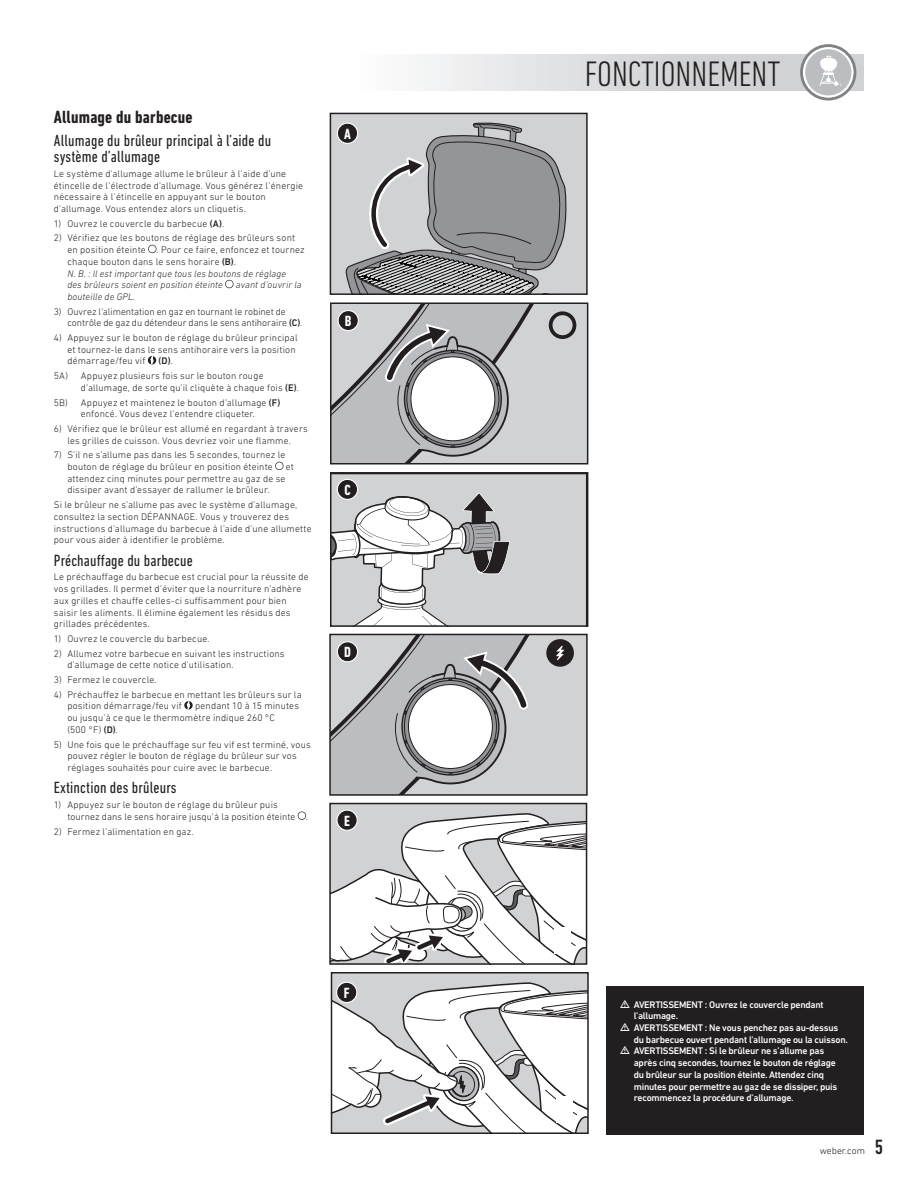
<style>
.page{position:relative;width:918px;height:1188px;background:#fff}
.page>*{position:absolute;margin:0;border:0;box-sizing:border-box;transform-origin:0 0}
.t1{font:300 condensed 36px "DIN Next LT Pro";color:#231f20}
.t2{font:700 condensed 18px "DIN Next LT Pro";letter-spacing:.01em;color:#231f20}
.t3{font:condensed 16.5px/16.5px "DIN Next LT Pro";letter-spacing:.01em;color:#231f20}
.t4{font:700 condensed 15px "DIN Next LT Pro";color:#fff}
.t5{font:300 9.75px/11.7px "DIN Next LT Pro";letter-spacing:.02em;color:#231f20}
.t6{font:500 9.75px/11.7px "DIN Next LT Pro";letter-spacing:-.025em;color:#fff}
.t7{font:300 9.75px/11.7px "DIN Next LT Pro";color:#231f20}
.t8{font:italic 300 9.75px "DIN Next LT Pro";letter-spacing:.01em;color:#231f20}
.s1{font-weight:500}
.s2{font-style:italic}
.s3{font-weight:500;font-stretch:condensed;font-size:21px}
</style>
<div class="page">
<div style="left:356px;top:54px;width:508px;height:37px;background:linear-gradient(to right,#f9fafa,#c2c3c6)"></div>
<svg style="left:800px;top:44px;width:56px;height:57px"></svg>
<svg style="left:803px;top:47px;width:51px;height:51px"></svg>
<svg style="left:803px;top:48px;width:50px;height:49px"></svg>
<div style="left:805px;top:49px;width:46px;height:46px;background:#bcbdc0;border-radius:50%"></div>
<svg style="left:819px;top:56px;width:23px;height:30px"></svg>
<svg style="left:148px;top:245px;width:9px;height:8px"></svg>
<svg style="left:225px;top:280px;width:9px;height:8px"></svg>
<svg style="left:148px;top:356px;width:8px;height:8px"></svg>
<svg style="left:150px;top:356px;width:4px;height:9px"></svg>
<svg style="left:275px;top:462px;width:9px;height:8px"></svg>
<svg style="left:184px;top:701px;width:9px;height:8px"></svg>
<svg style="left:187px;top:701px;width:3px;height:9px"></svg>
<svg style="left:298px;top:812px;width:8px;height:8px"></svg>
<div style="left:330px;top:113px;width:257px;height:181px;background:#d1d2d4"></div>
<svg style="left:346px;top:123px;width:220px;height:169px"></svg>
<div style="left:330px;top:113px;width:258px;height:182px;border:2px solid #231f20"></div>
<div style="left:337px;top:123px;width:21px;height:20px;background:#231f20;border-radius:50%"></div>
<div style="left:337px;top:123px;width:21px;height:21px;border:1px solid #fff;border-radius:50%"></div>
<div style="left:331px;top:303px;width:257px;height:161px;background:#d1d2d4"></div>
<svg style="left:333px;top:305px;width:235px;height:156px"></svg>
<div style="left:549px;top:311px;width:27px;height:28px;border:4px solid #231f20;border-radius:50%"></div>
<div style="left:330px;top:302px;width:258px;height:162px;border:2px solid #231f20"></div>
<div style="left:338px;top:311px;width:20px;height:20px;background:#231f20;border-radius:50%"></div>
<div style="left:338px;top:310px;width:21px;height:21px;border:1px solid #fff;border-radius:50%"></div>
<div style="left:330px;top:634px;width:257px;height:161px;background:#d1d2d4"></div>
<div style="left:548px;top:641px;width:24px;height:24px;background:#231f20;border-radius:50%"></div>
<div style="left:546px;top:639px;width:28px;height:28px;border:4px solid #231f20;border-radius:50%"></div>
<svg style="left:332px;top:637px;width:234px;height:156px"></svg>
<div style="left:329px;top:634px;width:259px;height:162px;border:2px solid #231f20"></div>
<div style="left:337px;top:642px;width:21px;height:20px;background:#231f20;border-radius:50%"></div>
<div style="left:337px;top:641px;width:21px;height:21px;border:1px solid #fff;border-radius:50%"></div>
<svg style="left:334px;top:975px;width:252px;height:156px"></svg>
<div style="left:556px;top:1097px;width:17px;height:26px;background:#fff"></div>
<div style="left:331px;top:972px;width:258px;height:162px;border:2px solid #231f20"></div>
<div style="left:337px;top:982px;width:20px;height:21px;background:#231f20;border-radius:50%"></div>
<div style="left:336px;top:982px;width:21px;height:21px;border:1px solid #fff;border-radius:50%"></div>
<div style="left:330px;top:804px;width:256px;height:160px;background:#d1d2d4"></div>
<svg style="left:332px;top:811px;width:252px;height:151px"></svg>
<div style="left:555px;top:927px;width:16px;height:27px;background:#fff"></div>
<div style="left:329px;top:803px;width:258px;height:162px;border:2px solid #231f20"></div>
<div style="left:337px;top:810px;width:20px;height:20px;background:#231f20;border-radius:50%"></div>
<div style="left:336px;top:810px;width:22px;height:21px;border:1px solid #fff;border-radius:50%"></div>
<div style="left:607px;top:987px;width:257px;height:148px;background:#231f20"></div>
<svg style="left:333px;top:475px;width:252px;height:149px"></svg>
<div style="left:330px;top:472px;width:258px;height:155px;border:2px solid #231f20"></div>
<div style="left:337px;top:479px;width:21px;height:20px;background:#231f20;border-radius:50%"></div>
<div style="left:337px;top:479px;width:21px;height:21px;border:1px solid #fff;border-radius:50%"></div>
<h2 class="t2" style="left:54px;top:107px;width:140px">Allumage du barbecue</h2>
<h3 class="t3" style="left:54px;top:132px;width:219px">Allumage du brûleur principal à l’aide du système d’allumage</h3>
<p class="t5" style="left:54px;top:168px;width:251px">Le système d’allumage allume le brûleur à l’aide d’une étincelle de l’électrode d’allumage. Vous générez l’énergie nécessaire à l’étincelle en appuyant sur le bouton d’allumage. Vous entendez alors un cliquetis.</p>
<p class="t5" style="left:54px;top:217px;width:172px">1) Ouvrez le couvercle du barbecue <span class="s1">(A)</span>.</p>
<p class="t5" style="left:67px;top:232px;width:239px;text-indent:-13px">2) Vérifiez que les boutons de réglage des brûleurs sont en position éteinte . Pour ce faire, enfoncez et tournez chaque bouton dans le sens horaire <span class="s1">(B)</span>.<br><span class="s2">N. B. : Il est important que tous les boutons de réglage<br>des brûleurs soient en position éteinte</span></p>
<p class="t8" style="left:236px;top:279px;width:67px">avant d’ouvrir la</p>
<p class="t8" style="left:67px;top:291px;width:69px">bouteille de GPL.</p>
<p class="t7" style="left:67px;top:305px;width:236px;text-indent:-14px">3) Ouvrez l’alimentation en gaz en tournant le robinet de contrôle de gaz du détendeur dans le sens antihoraire <span class="s1">(C)</span>.</p>
<p class="t5" style="left:67px;top:332px;width:232px;text-indent:-14px">4) Appuyez sur le bouton de réglage du brûleur principal et tournez-le dans le sens antihoraire vers la position démarrage/feu vif</p>
<p class="t5" style="left:54px;top:354px;width:211px;line-height:14.7px;text-indent:105px"><span class="s1">(D)</span>.<br>5A) Appuyez plusieurs fois sur le bouton rouge</p>
<p class="t5" style="left:54px;top:380px;width:247px;line-height:14.7px;text-indent:27px">d’allumage, de sorte qu’il cliquète à chaque fois <span class="s1">(E)</span>.<br>5B) Appuyez et maintenez le bouton d’allumage <span class="s1">(F)</span></p>
<p class="t5" style="left:81px;top:408px;width:176px">enfoncé. Vous devez l’entendre cliqueter.</p>
<p class="t5" style="left:54px;top:423px;width:255px;text-align:center">6) Vérifiez que le brûleur est allumé en regardant à travers les grilles de cuisson. Vous devriez voir une flamme.</p>
<p class="t5" style="left:54px;top:449px;width:233px;text-align:center">7) S’il ne s’allume pas dans les 5 secondes, tournez le bouton de réglage du brûleur en position éteinte</p>
<p class="t5" style="left:286px;top:461px;width:10px">et</p>
<p class="t5" style="left:67px;top:473px;width:220px">attendez cinq minutes pour permettre au gaz de se dissiper avant d’essayer de rallumer le brûleur.</p>
<p class="t5" style="left:54px;top:499px;width:259px">Si le brûleur ne s’allume pas avec le système d’allumage, consultez la section DÉPANNAGE. Vous y trouverez des instructions d’allumage du barbecue à l’aide d’une allumette pour vous aider à identifier le problème.</p>
<h3 class="t3" style="left:54px;top:552px;width:140px">Préchauffage du barbecue</h3>
<p class="t5" style="left:54px;top:571px;width:256px">Le préchauffage du barbecue est crucial pour la réussite de vos grillades. Il permet d’éviter que la nourriture n’adhère aux grilles et chauffe celles-ci suffisamment pour bien saisir les aliments. Il élimine également les résidus des grillades précédentes.</p>
<p class="t5" style="left:54px;top:633px;width:157px">1) Ouvrez le couvercle du barbecue.</p>
<p class="t5" style="left:67px;top:647px;width:219px;text-indent:-14px">2) Allumez votre barbecue en suivant les instructions d'allumage de cette notice d'utilisation.</p>
<p class="t5" style="left:54px;top:674px;width:104px">3) Fermez le couvercle.</p>
<p class="t5" style="left:67px;top:689px;width:236px;text-indent:-14px">4) Préchauffez le barbecue en mettant les brûleurs sur la position démarrage/feu vif</p>
<p class="t5" style="left:67px;top:700px;width:233px;text-indent:128px">pendant 10 à 15 minutes ou jusqu’à ce que le thermomètre indique 260 °C<br>(500 °F) <span class="s1">(D)</span>.</p>
<p class="t5" style="left:67px;top:738px;width:245px;text-indent:-14px">5) Une fois que le préchauffage sur feu vif est terminé, vous pouvez régler le bouton de réglage du brûleur sur vos réglages souhaités pour cuire avec le barbecue.</p>
<h3 class="t3" style="left:54px;top:780px;width:124px">Extinction des brûleurs</h3>
<p class="t5" style="left:67px;top:799px;width:242px;text-indent:-14px">1) Appuyez sur le bouton de réglage du brûleur puis tournez dans le sens horaire jusqu’à la position éteinte .</p>
<p class="t5" style="left:54px;top:825px;width:141px">2) Fermez l’alimentation en gaz.</p>
<h3 class="t4" style="left:344px;top:125px;width:8px">A</h3>
<h3 class="t4" style="left:345px;top:313px;width:8px">B</h3>
<h3 class="t4" style="left:344px;top:481px;width:8px">C</h3>
<h3 class="t4" style="left:344px;top:644px;width:8px">D</h3>
<h3 class="t4" style="left:344px;top:812px;width:7px">E</h3>
<h3 class="t4" style="left:344px;top:984px;width:7px">F</h3>
<h1 class="t1" style="left:585px;top:54px;width:197px">FONCTIONNEMENT</h1>
<p class="t6" style="left:634px;top:998px;width:216px">AVERTISSEMENT : Ouvrez le couvercle pendant l’allumage.<br>AVERTISSEMENT : Ne vous penchez pas au-dessus du barbecue ouvert pendant l’allumage ou la cuisson.<br>AVERTISSEMENT : Si le brûleur ne s’allume pas après cinq secondes, tournez le bouton de réglage du brûleur sur la position éteinte. Attendez cinq minutes pour permettre au gaz de se dissiper, puis recommencez la procédure d’allumage.</p>
<p class="t7" style="left:820px;top:1145px;width:65px">weber.com <span class="s3">5</span></p>
</div>
